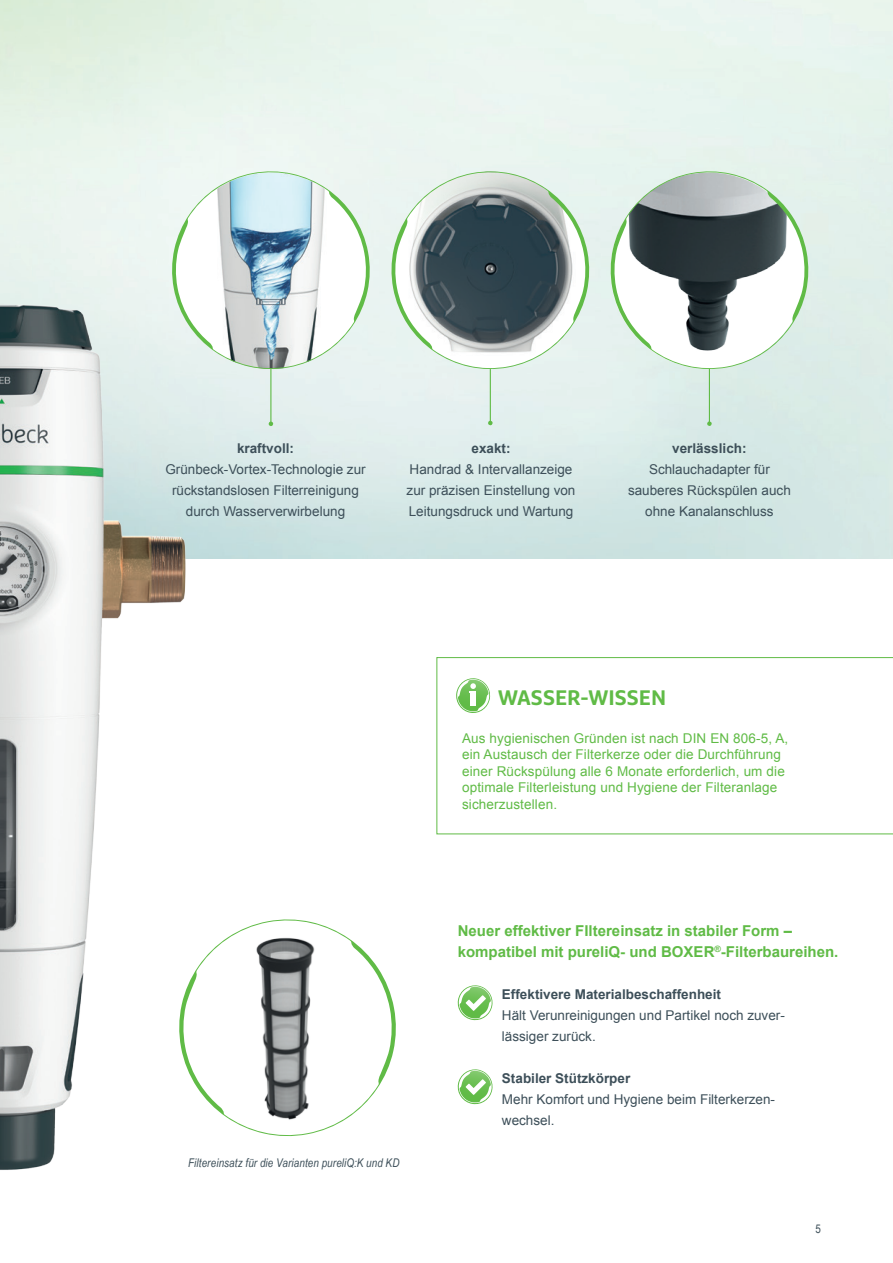
<style>
.page{position:relative;width:893px;height:1263px;background:#fff}
.page>*{position:absolute;margin:0;border:0;box-sizing:border-box;transform-origin:0 0}
.t1{font:700 21px "Marselis Pro";color:#60bb46}
.t2{font:700 15px/21px "Arial";color:#60bb46}
.t3{font:13.5px/21px "Arial";color:#3d4f59}
.t4{font:13.5px/16.5px "Arial";letter-spacing:.01em;color:#60bb46}
.t5{font:700 13.5px "Arial";color:#3d4f59}
.t6{font:italic 12px "Arial Narrow";letter-spacing:.01em;color:#3d4f59}
.t7{font:12px "Arial Narrow";color:#3d4f59}
</style>
<div class="page">
<svg style="left:436px;top:657px;width:457px;height:177px"></svg>
<img style="left:0;top:265px;width:217px;height:905px">
<svg style="left:391px;top:169px;width:199px;height:203px"></svg>
<hr style="left:490px;top:369px;width:1px;height:54px;background:#60bb46">
<svg style="left:488px;top:420px;width:5px;height:5px"></svg>
<hr style="left:270px;top:369px;width:1px;height:55px;background:#60bb46">
<svg style="left:268px;top:421px;width:5px;height:5px"></svg>
<svg style="left:171px;top:169px;width:199px;height:203px"></svg>
<hr style="left:709px;top:321px;width:1px;height:103px;background:#60bb46">
<svg style="left:707px;top:421px;width:5px;height:5px"></svg>
<svg style="left:610px;top:169px;width:199px;height:203px"></svg>
<svg style="left:178px;top:917px;width:218px;height:222px"></svg>
<svg style="left:455px;top:677px;width:36px;height:37px"></svg>
<svg style="left:457px;top:985px;width:36px;height:36px"></svg>
<svg style="left:457px;top:1069px;width:36px;height:36px"></svg>
<p class="t5" style="left:237px;top:439px;width:59px">kraftvoll:</p>
<p class="t3" style="left:165px;top:459px;width:202px;text-align:center">Grünbeck-Vortex-Technologie zur rückstandslosen Filterreinigung durch Wasserverwirbelung</p>
<p class="t5" style="left:472px;top:439px;width:41px">exakt:</p>
<p class="t3" style="left:407px;top:459px;width:170px">Handrad &amp; Intervallanzeige zur präzisen Einstellung von<br>Leitungsdruck und Wartung</p>
<p class="t5" style="left:672px;top:439px;width:76px">verlässlich:</p>
<p class="t3" style="left:628px;top:459px;width:164px;text-align:center">Schlauchadapter für sauberes Rückspülen auch ohne Kanalanschluss</p>
<h1 class="t1" style="left:498px;top:685px;width:169px">WASSER-WISSEN</h1>
<p class="t4" style="left:462px;top:730px;width:328px">Aus hygienischen Gründen ist nach DIN EN 806-5, A, ein Austausch der Filterkerze oder die Durchführung einer Rückspülung alle 6 Monate erforderlich, um die optimale Filterleistung und Hygiene der Filteranlage sicherzustellen.</p>
<p class="t2" style="left:458px;top:921px;width:382px">Neuer effektiver FIltereinsatz in stabiler Form – kompatibel mit pureliQ- und BOXER<sup>®</sup>-Filterbaureihen.</p>
<p class="t5" style="left:502px;top:985px;width:221px">Effektivere Materialbeschaffenheit</p>
<p class="t3" style="left:502px;top:1005px;width:284px">Hält Verunreinigungen und Partikel noch zuver&shy;lässiger zurück.</p>
<p class="t5" style="left:502px;top:1069px;width:130px">Stabiler Stützkörper</p>
<p class="t3" style="left:502px;top:1089px;width:275px">Mehr Komfort und Hygiene beim Filterkerzen&shy;wechsel.</p>
<p class="t6" style="left:188px;top:1154px;width:213px">Filtereinsatz für die Varianten pureliQ:K und KD</p>
<p class="t7" style="left:815px;top:1220px;width:7px">5</p>
</div>
